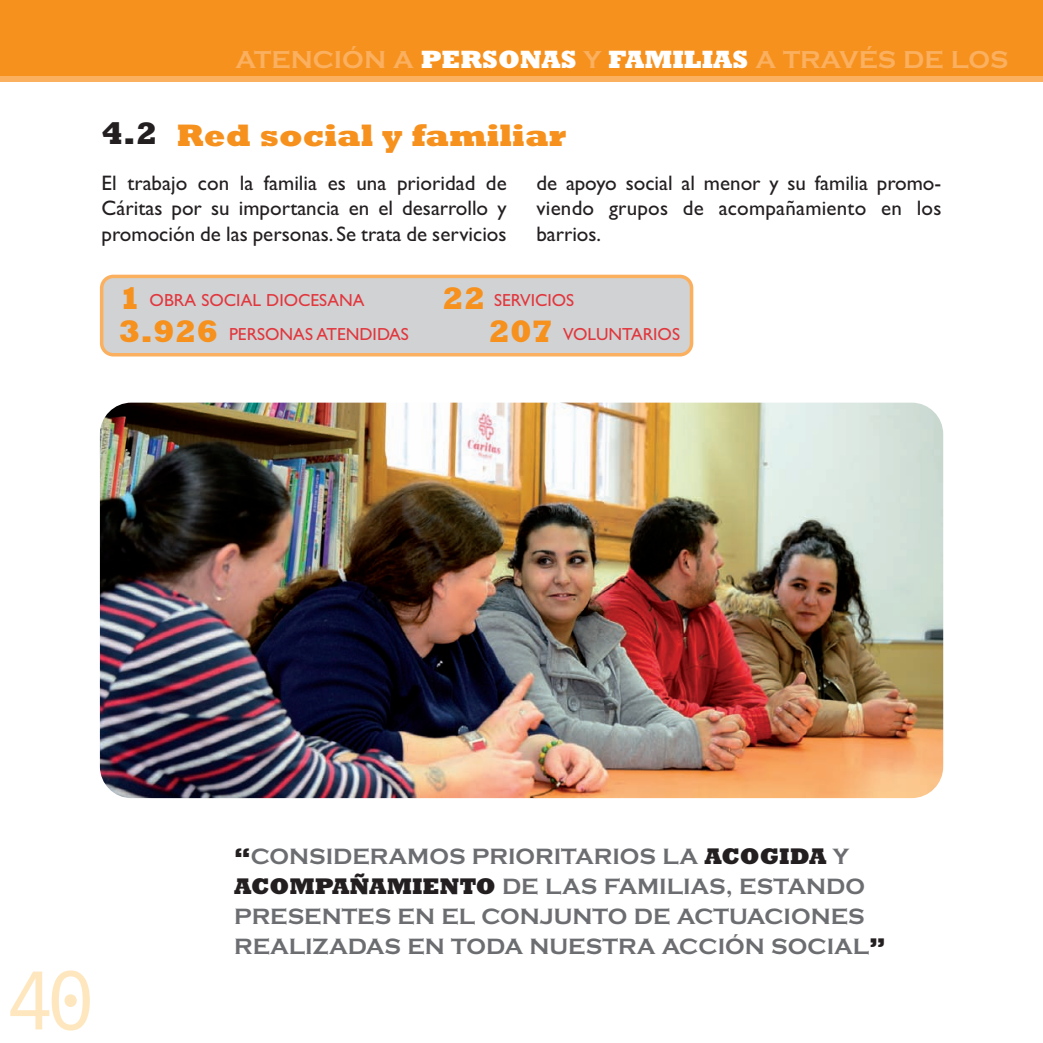
<style>
.page{position:relative;width:1043px;height:1043px;background:#fff}
.page>*{position:absolute;margin:0;border:0;box-sizing:border-box;transform-origin:0 0}
.t1{font:84px "Andale Mono";color:#fee7bf}
.t2{font:800 31.5px "Rockwell";color:#f6911e}
.t3{font:700 25.38px "Copperplate Gothic";color:#fab05f}
.t4{font:700 22.93px/30.1px "Copperplate Gothic";color:#6c6d70}
.t5{font:21px/25.2px "Gill Sans";color:#231f20;text-align:justify}
.t6{font:17.5px "Gill Sans";color:#e1373d}
.s1{font-family:"Rockwell";font-weight:800;color:#fff}
.s2{color:#231f20}
.s3{font-family:"Rockwell";font-weight:800;font-size:31.5px;color:#f6911e}
.s4{font-family:"Rockwell";font-weight:800;color:#231f20}
</style>
<div class="page">
<img style="left:0;top:0;width:1043px;height:799px">
<p class="t3" style="left:236px;top:44px;width:774px">ATENCIÓN A <span class="s1">PERSONAS</span> Y <span class="s1">FAMILIAS</span> A TRAVÉS DE LOS</p>
<h2 class="t2" style="left:102px;top:116px;width:466px"><span class="s2">4.2</span> Red social y familiar</h2>
<p class="t5" style="left:102px;top:170px;width:407px">El trabajo con la familia es una prioridad de Cáritas por su importancia en el desarrollo y promoción de las personas. Se trata de servicios</p>
<p class="t5" style="left:536px;top:170px;width:407px">de apoyo social al menor y su familia promo&shy;viendo grupos de acompañamiento en los barrios.</p>
<p class="t6" style="left:119px;top:290px;width:247px"><span class="s3">1</span> OBRA SOCIAL DIOCESANA</p>
<p class="t6" style="left:442px;top:290px;width:134px"><span class="s3">22</span> SERVICIOS</p>
<p class="t6" style="left:119px;top:323px;width:291px"><span class="s3">3.926</span> PERSONAS ATENDIDAS</p>
<p class="t6" style="left:488px;top:323px;width:193px"><span class="s3">207</span> VOLUNTARIOS</p>
<h1 class="t1" style="left:5px;top:951px;width:92px">40</h1>
<p class="t4" style="left:234px;top:841px;width:653px"><span class="s4">“</span>CONSIDERAMOS PRIORITARIOS LA <span class="s4">ACOGIDA</span> Y <span class="s4">ACOMPAÑAMIENTO</span> DE LAS FAMILIAS, ESTANDO PRESENTES EN EL CONJUNTO DE ACTUACIONES REALIZADAS EN TODA NUESTRA ACCIÓN SOCIAL<span class="s4">”</span></p>
</div>
